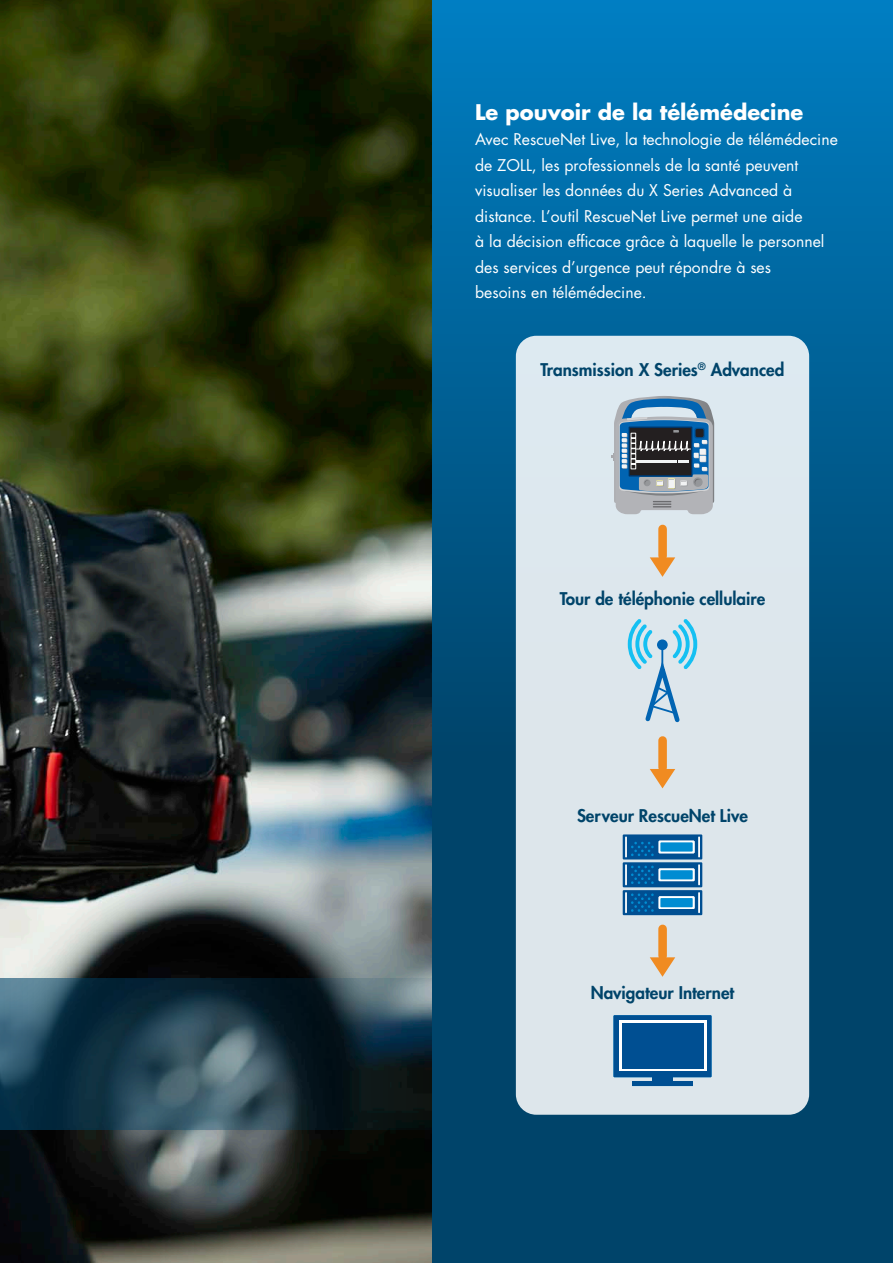
<style>
.page{position:relative;width:893px;height:1263px;background:#fff}
.page>*{position:absolute;margin:0;border:0;box-sizing:border-box;transform-origin:0 0}
.t1{font:700 21px "Futura Std";color:#fff}
.t2{font:800 17.1px "Futura Std";color:#00446a}
.t3{font:15.75px/25.5px "Futura Std";color:#fff}
</style>
<div class="page">
<img style="left:0;top:0;width:432px;height:1263px">
<svg style="left:0;top:978px;width:432px;height:151px;background:#213d4a"></svg>
<div style="left:432px;top:0;width:461px;height:1263px;background:#00446a"></div>
<div style="left:432px;top:0;width:461px;height:760px;background:linear-gradient(to bottom,#007ec3,#00446a)"></div>
<div style="left:516px;top:336px;width:293px;height:779px;background:#dde6eb;border-radius:20px"></div>
<svg style="left:628px;top:619px;width:69px;height:104px"></svg>
<div style="left:623px;top:834px;width:79px;height:25px;background:#004f92"></div>
<hr style="left:625px;top:836px;width:2px;height:21px;background:#fff">
<hr style="left:698px;top:836px;width:2px;height:21px;background:#fff">
<svg style="left:659px;top:841px;width:36px;height:12px"></svg>
<svg style="left:659px;top:841px;width:35px;height:12px"></svg>
<div style="left:660px;top:842px;width:33px;height:9px;background:#008cd2"></div>
<svg style="left:631px;top:842px;width:23px;height:14px"></svg>
<div style="left:623px;top:862px;width:79px;height:25px;background:#004f92"></div>
<hr style="left:625px;top:864px;width:2px;height:21px;background:#fff">
<hr style="left:698px;top:864px;width:2px;height:21px;background:#fff">
<svg style="left:659px;top:868px;width:36px;height:13px"></svg>
<svg style="left:659px;top:868px;width:35px;height:13px"></svg>
<div style="left:660px;top:870px;width:33px;height:9px;background:#008cd2"></div>
<svg style="left:631px;top:866px;width:23px;height:18px"></svg>
<div style="left:623px;top:890px;width:79px;height:25px;background:#004f92"></div>
<hr style="left:625px;top:892px;width:2px;height:21px;background:#fff">
<hr style="left:698px;top:892px;width:2px;height:21px;background:#fff">
<svg style="left:659px;top:896px;width:36px;height:13px"></svg>
<svg style="left:659px;top:896px;width:35px;height:13px"></svg>
<div style="left:660px;top:898px;width:33px;height:9px;background:#008cd2"></div>
<svg style="left:631px;top:893px;width:23px;height:19px"></svg>
<svg style="left:614px;top:1077px;width:97px;height:1px"></svg>
<div style="left:652px;top:1069px;width:21px;height:14px;background:#004f92"></div>
<div style="left:613px;top:1015px;width:98px;height:62px;background:#004f92"></div>
<svg style="left:619px;top:1020px;width:87px;height:51px"></svg>
<div style="left:622px;top:1023px;width:81px;height:45px;background:#004f92"></div>
<div style="left:632px;top:1081px;width:61px;height:5px;background:#004f92"></div>
<div style="left:658px;top:529px;width:9px;height:27px;background:#f08b21"></div>
<svg style="left:650px;top:557px;width:25px;height:20px"></svg>
<div style="left:658px;top:740px;width:9px;height:27px;background:#f08b21"></div>
<svg style="left:650px;top:769px;width:25px;height:19px"></svg>
<div style="left:658px;top:929px;width:9px;height:27px;background:#f08b21"></div>
<svg style="left:650px;top:957px;width:25px;height:20px"></svg>
<svg style="left:611px;top:396px;width:103px;height:118px;background:#778c9e"></svg>
<p class="t1" style="left:475px;top:98px;width:330px">Le pouvoir de la télémédecine</p>
<p class="t3" style="left:475px;top:127px;width:364px">Avec RescueNet Live, la technologie de télémédecine de ZOLL, les professionnels de la santé peuvent visualiser les données du X Series Advanced à distance. L’outil RescueNet Live permet une aide<br>à la décision efficace grâce à laquelle le personnel des services d’urgence peut répondre à ses<br>besoins en télémédecine.</p>
<p class="t2" style="left:540px;top:359px;width:245px">Transmission X Series<sup>®</sup> Advanced</p>
<p class="t2" style="left:560px;top:588px;width:207px">Tour de téléphonie cellulaire</p>
<p class="t2" style="left:577px;top:804px;width:173px">Serveur RescueNet Live</p>
<p class="t2" style="left:591px;top:982px;width:145px">Navigateur Internet</p>
</div>
